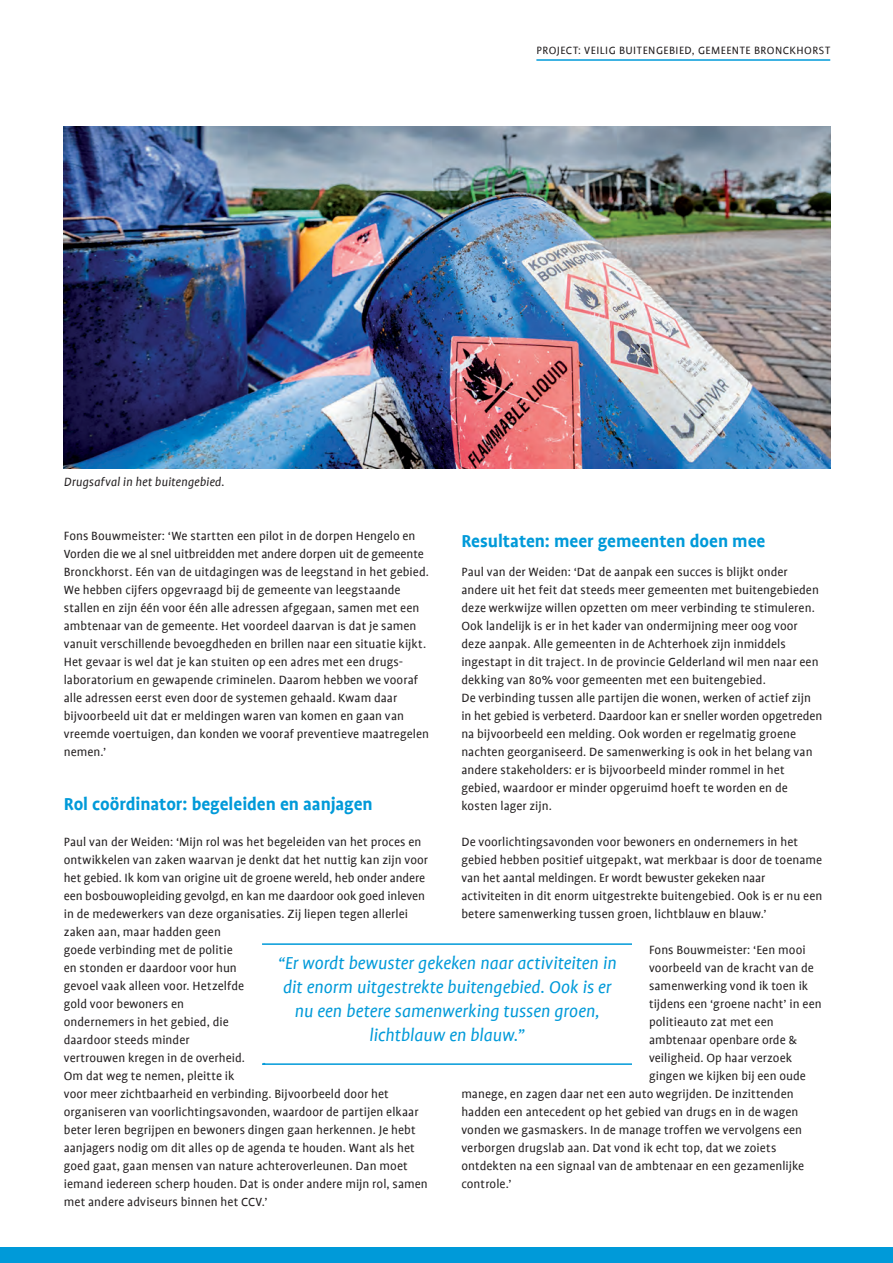
<style>
.page{position:relative;width:893px;height:1263px;background:#fff}
.page>*{position:absolute;margin:0;border:0;box-sizing:border-box;transform-origin:0 0}
.t1{font:italic 19.5px/24px "Profile";letter-spacing:-.01em;color:#009ad9;text-align:center}
.t2{font:700 19.5px "Profile";letter-spacing:-.005em;color:#009ad9}
.t3{font:13.5px/18px "Profile";letter-spacing:.005em;color:#231f20}
.t4{font:italic 13.5px "Profile";letter-spacing:.005em;color:#231f20}
.t5{font:12px "Profile";letter-spacing:.04em;color:#231f20}
</style>
<div class="page">
<hr style="left:536px;top:59px;width:294px;height:2px;background:#009ad9">
<div style="left:0;top:1247px;width:893px;height:16px;background:#009ad9"></div>
<img style="left:64px;top:126px;width:766px;height:342px">
<hr style="left:262px;top:943px;width:370px;height:2px;background:#009ad9">
<hr style="left:262px;top:1063px;width:370px;height:2px;background:#009ad9">
<p class="t4" style="left:64px;top:475px;width:162px">Drugsafval in het buitengebied.</p>
<p class="t5" style="left:536px;top:44px;width:295px">PROJECT: VEILIG BUITENGEBIED, GEMEENTE BRONCKHORST</p>
<p class="t3" style="left:64px;top:527px;width:367px">Fons Bouwmeister: ‘We startten een pilot in de dorpen Hengelo en Vorden die we al snel uitbreidden met andere dorpen uit de gemeente Bronckhorst. Eén van de uitdagingen was de leegstand in het gebied.<br>We hebben cijfers opgevraagd bij de gemeente van leegstaande stallen en zijn één voor één alle adressen afgegaan, samen met een ambtenaar van de gemeente. Het voordeel daarvan is dat je samen vanuit verschillende bevoegdheden en brillen naar een situatie kijkt.<br>Het gevaar is wel dat je kan stuiten op een adres met een drugs&shy;laboratorium en gewapende criminelen. Daarom hebben we vooraf alle adressen eerst even door de systemen gehaald. Kwam daar bijvoorbeeld uit dat er meldingen waren van komen en gaan van vreemde voertuigen, dan konden we vooraf preventieve maatregelen nemen.’</p>
<h1 class="t2" style="left:461px;top:530px;width:306px">Resultaten: meer gemeenten doen mee</h1>
<p class="t3" style="left:461px;top:563px;width:362px">Paul van der Weiden: ‘Dat de aanpak een succes is blijkt onder andere uit het feit dat steeds meer gemeenten met buitengebieden deze werkwijze willen opzetten om meer verbinding te stimuleren.<br>Ook landelijk is er in het kader van ondermijning meer oog voor deze aanpak. Alle gemeenten in de Achterhoek zijn inmiddels ingestapt in dit traject. In de provincie Gelderland wil men naar een dekking van 80% voor gemeenten met een buitengebied.<br>De verbinding tussen alle partijen die wonen, werken of actief zijn in het gebied is verbeterd. Daardoor kan er sneller worden opgetreden na bijvoorbeeld een melding. Ook worden er regelmatig groene nachten georganiseerd. De samenwerking is ook in het belang van andere stakeholders: er is bijvoorbeeld minder rommel in het gebied, waardoor er minder opgeruimd hoeft te worden en de kosten lager zijn.</p>
<p class="t3" style="left:461px;top:833px;width:363px">De voorlichtingsavonden voor bewoners en ondernemers in het gebied hebben positief uitgepakt, wat merkbaar is door de toename van het aantal meldingen. Er wordt bewuster gekeken naar activiteiten in dit enorm uitgestrekte buitengebied. Ook is er nu een betere samenwerking tussen groen, lichtblauw en blauw.’</p>
<p class="t3" style="left:649px;top:941px;width:158px">Fons Bouwmeister: ‘Een mooi</p>
<p class="t3" style="left:649px;top:959px;width:166px">voorbeeld van de kracht van de</p>
<p class="t3" style="left:649px;top:977px;width:161px">samenwerking vond ik toen ik</p>
<p class="t3" style="left:649px;top:995px;width:174px">tijdens een ‘groene nacht’ in een</p>
<p class="t3" style="left:649px;top:1013px;width:126px">politieauto zat met een</p>
<p class="t3" style="left:649px;top:1031px;width:150px">ambtenaar openbare orde &amp;</p>
<p class="t3" style="left:649px;top:1049px;width:145px">veiligheid. Op haar verzoek</p>
<p class="t3" style="left:649px;top:1067px;width:158px">gingen we kijken bij een oude</p>
<p class="t3" style="left:461px;top:1085px;width:334px">manege, en zagen daar net een auto wegrijden. De inzittenden</p>
<p class="t3" style="left:461px;top:1103px;width:339px">hadden een antecedent op het gebied van drugs en in de wagen</p>
<p class="t3" style="left:461px;top:1121px;width:342px">vonden we gasmaskers. In de manage troffen we vervolgens een</p>
<p class="t3" style="left:461px;top:1139px;width:316px">verborgen drugslab aan. Dat vond ik echt top, dat we zoiets</p>
<p class="t3" style="left:461px;top:1157px;width:344px">ontdekten na een signaal van de ambtenaar en een gezamenlijke</p>
<p class="t3" style="left:461px;top:1175px;width:52px">controle.’</p>
<h1 class="t2" style="left:64px;top:793px;width:311px">Rol coördinator: begeleiden en aanjagen</h1>
<p class="t3" style="left:64px;top:833px;width:366px">Paul van der Weiden: ‘Mijn rol was het begeleiden van het proces en ontwikkelen van zaken waarvan je denkt dat het nuttig kan zijn voor het gebied. Ik kom van origine uit de groene wereld, heb onder andere een bosbouwopleiding gevolgd, en kan me daardoor ook goed inleven in de medewerkers van deze organisaties. Zij liepen tegen allerlei zaken aan, maar hadden geen<br>goede verbinding met de politie<br>en stonden er daardoor voor hun<br>gevoel vaak alleen voor. Hetzelfde<br>gold voor bewoners en<br>ondernemers in het gebied, die<br>daardoor steeds minder<br>vertrouwen kregen in de overheid.<br>Om dat weg te nemen, pleitte ik<br>voor meer zichtbaarheid en verbinding. Bijvoorbeeld door het organiseren van voorlichtingsavonden, waardoor de partijen elkaar beter leren begrijpen en bewoners dingen gaan herkennen. Je hebt aanjagers nodig om dit alles op de agenda te houden. Want als het goed gaat, gaan mensen van nature achteroverleunen. Dan moet iemand iedereen scherp houden. Dat is onder andere mijn rol, samen met andere adviseurs binnen het CCV.’</p>
<h1 class="t1" style="left:277px;top:951px;width:341px">“Er wordt bewuster gekeken naar activiteiten in dit enorm uitgestrekte buitengebied. Ook is er nu een betere samenwerking tussen groen, lichtblauw en blauw.”</h1>
<h1 class="t1" style="left:262px;top:1047px;width:6px">.</h1>
</div>
